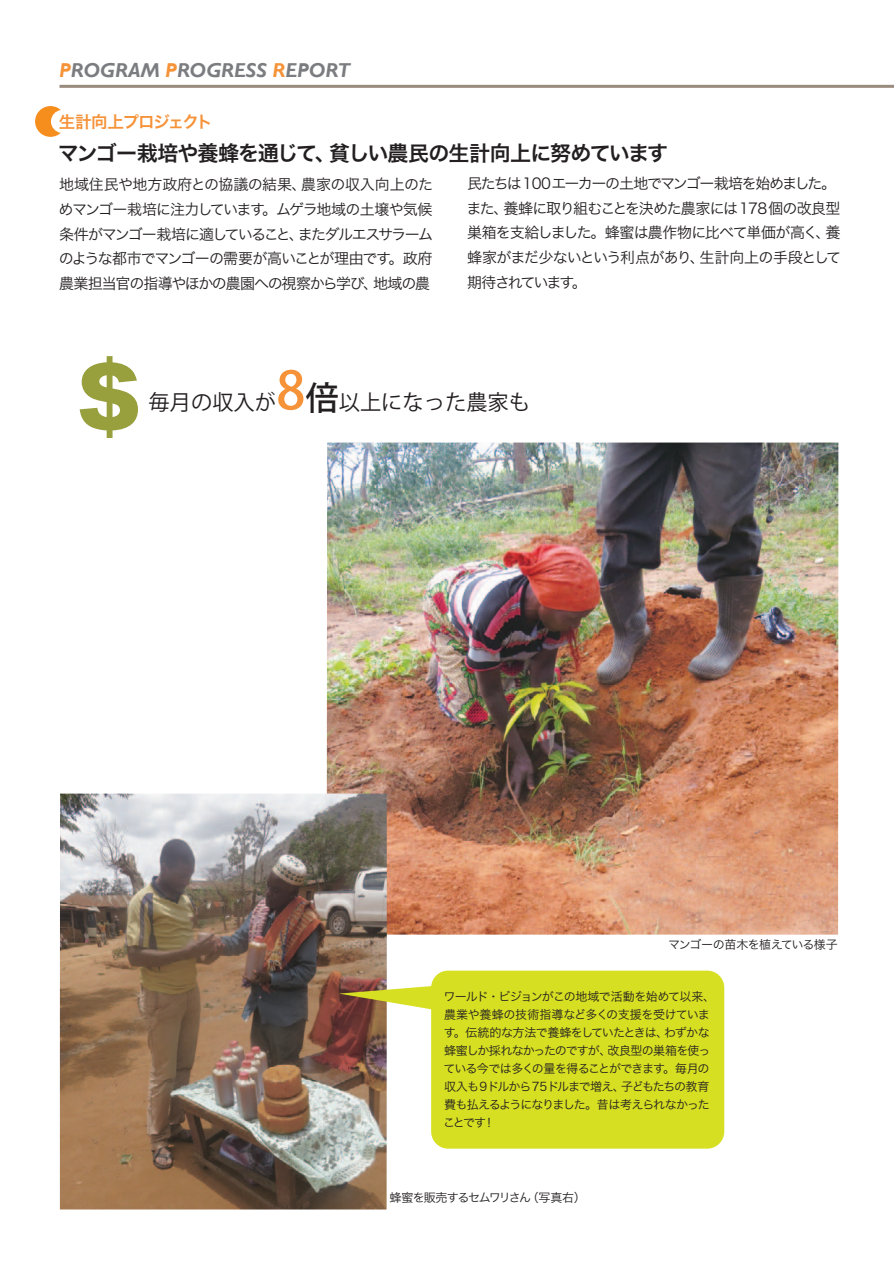
<style>
.page{position:relative;width:894px;height:1263px;background:#fff}
.page>*{position:absolute;margin:0;border:0;box-sizing:border-box;transform-origin:0 0}
.t1{font:21.3px "Koz Go Pr 6 N";color:#231f20}
.t2{font:21px "Hira Kaku Pro W6";letter-spacing:-.045em;color:#231f20}
.t3{font:italic 700 20.1px "Gill Sans";color:#7a7c7f}
.t4{font:16.5px "Hira Kaku Pro W6";letter-spacing:-.075em;color:#f69238}
.t5{font:15px/24.6px "Hira Kaku Pro W3";letter-spacing:-.075em;color:#231f20;text-align:justify}
.t6{font:12px/18px "Hira Kaku Pro W3";letter-spacing:-.065em;color:#231f20}
.t7{font:12px "Hira Kaku Pro W3";letter-spacing:-.09em;color:#231f20}
.s1{color:#f69238}
.s2{font-weight:500;font-size:52.05px;color:#f69238}
.s3{font-weight:500;font-size:33px}
</style>
<div class="page">
<div style="left:431px;top:970px;width:293px;height:178px;background:#d6df21;border-radius:17px"></div>
<svg style="left:80px;top:356px;width:58px;height:82px"></svg>
<svg style="left:35px;top:106px;width:26px;height:31px"></svg>
<img style="left:327px;top:443px;width:511px;height:492px">
<img style="left:60px;top:794px;width:327px;height:415px">
<svg style="left:339px;top:985px;width:93px;height:25px;background:#b5a54a"></svg>
<hr style="left:59px;top:85px;width:835px;height:3px;background:#998b7d">
<h3 class="t3" style="left:59px;top:59px;width:292px"><span class="s1">P</span>ROGRAM <span class="s1">P</span>ROGRESS <span class="s1">R</span>EPORT</h3>
<p class="t4" style="left:59px;top:106px;width:155px">生計向上プロジェクト</p>
<h2 class="t2" style="left:58px;top:134px;width:612px">マンゴー栽培や養蜂を通じて、貧しい農民の生計向上に努めています</h2>
<p class="t5" style="left:59px;top:171px;width:376px">地域住民や地方政府との協議の結果、農家の収入向上のためマンゴー栽培に注力しています。ムゲラ地域の土壌や気候条件がマンゴー栽培に適していること、またダルエスサラームのような都市でマンゴーの需要が高いことが理由です。政府農業担当官の指導やほかの農園への視察から学び、地域の農</p>
<p class="t5" style="left:466px;top:170px;width:376px;text-align:left">民たちは100エーカーの土地でマンゴー栽培を始めました。また、養蜂に取り組むことを決めた農家には178個の改良型巣箱を支給しました。蜂蜜は農作物に比べて単価が高く、養蜂家がまだ少ないという利点があり、生計向上の手段として期待されています。</p>
<h1 class="t1" style="left:148px;top:390px;width:383px">毎月の収入が<span class="s2">8</span><span class="s3">倍</span>以上になった農家も</h1>
<p class="t6" style="left:668px;top:935px;width:171px">マンゴーの苗木を植えている様子</p>
<p class="t6" style="left:443px;top:987px;width:273px">ワールド・ビジョンがこの地域で活動を始めて以来、農業や養蜂の技術指導など多くの支援を受けています。伝統的な方法で養蜂をしていたときは、わずかな蜂蜜しか採れなかったのですが、改良型の巣箱を使っている今では多くの量を得ることができます。毎月の収入も9ドルから75ドルまで増え、子どもたちの教育費も払えるようになりました。昔は考えられなかったことです！</p>
<p class="t7" style="left:389px;top:1187px;width:198px">蜂蜜を販売するセムワリさん（写真右）</p>
</div>
